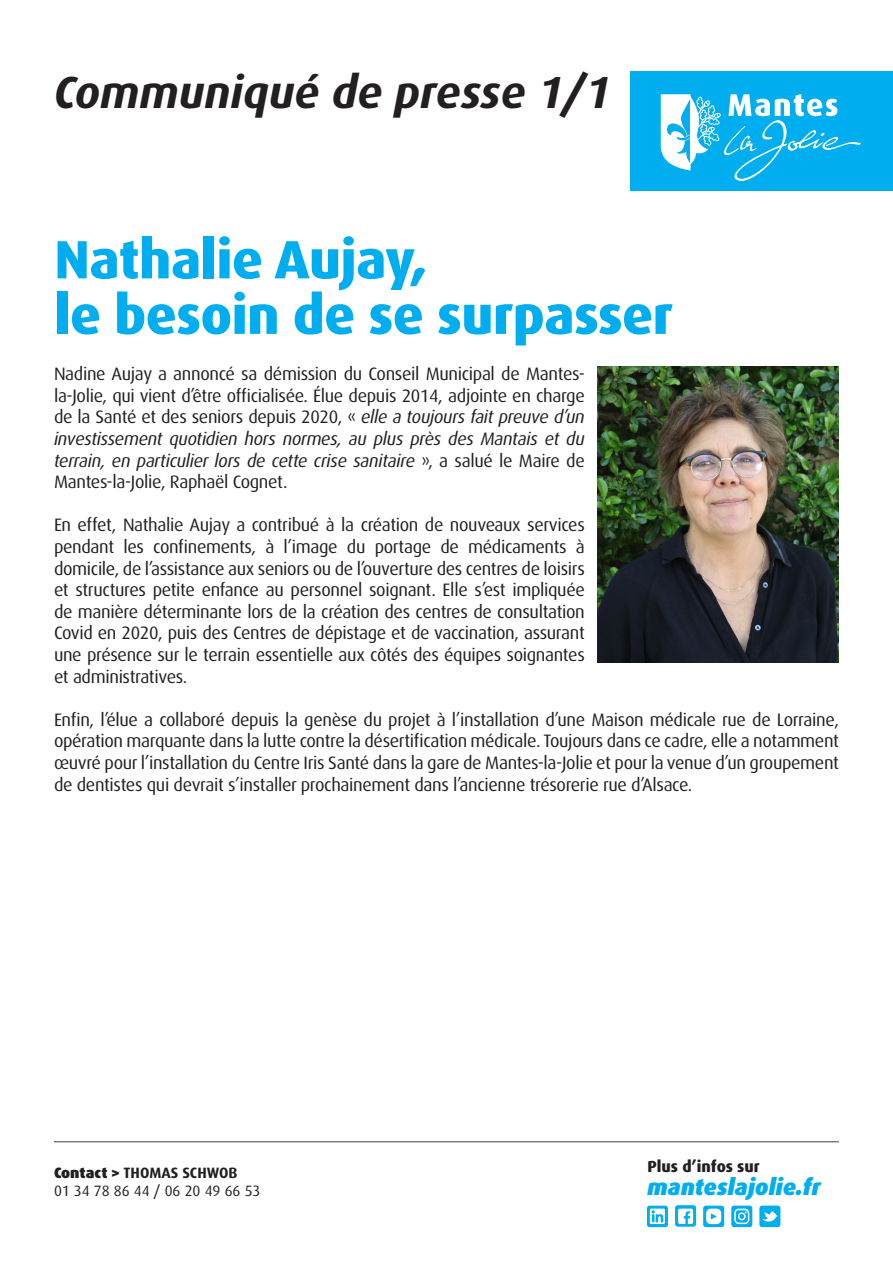
<style>
.page{position:relative;width:893px;height:1263px;background:#fff}
.page>*{position:absolute;margin:0;border:0;box-sizing:border-box;transform-origin:0 0}
.t1{font:800 54px "Dax";letter-spacing:-.01em;color:#00aeef}
.t2{font:italic 700 45px "Dax";color:#231f20}
.t3{font:italic 900 22.95px "Dax";color:#00aeef}
.t4{font:18px/21.6px "Dax";letter-spacing:-.02em;color:#231f20;text-align:justify}
.t5{font:800 16.05px "Dax";color:#231f20}
.t6{font:15px "Dax";color:#231f20}
.t7{font:700 15px "Dax";color:#231f20}
.s1{font-style:italic}
.s2{font-weight:900}
</style>
<div class="page">
<div style="left:631px;top:71px;width:262px;height:120px;background:#00aeef"></div>
<svg style="left:661px;top:94px;width:200px;height:87px"></svg>
<svg style="left:703px;top:1205px;width:21px;height:22px"></svg>
<div style="left:675px;top:1205px;width:21px;height:22px;background:#00aeef;border-radius:3px"></div>
<svg style="left:678px;top:1208px;width:15px;height:16px"></svg>
<div style="left:647px;top:1205px;width:21px;height:22px;background:#00aeef;border-radius:3px"></div>
<svg style="left:650px;top:1208px;width:15px;height:16px"></svg>
<svg style="left:731px;top:1205px;width:21px;height:22px"></svg>
<div style="left:759px;top:1205px;width:21px;height:22px;background:#00aeef;border-radius:3px"></div>
<svg style="left:734px;top:1209px;width:15px;height:15px"></svg>
<svg style="left:762px;top:1211px;width:16px;height:10px"></svg>
<svg style="left:706px;top:1209px;width:15px;height:15px"></svg>
<hr style="left:54px;top:1141px;width:785px;height:1px;background:#463f3d">
<img style="left:598px;top:367px;width:241px;height:295px">
<p class="t2" style="left:54px;top:63px;width:558px">Communiqué de presse 1/1</p>
<p class="t1" style="left:54px;top:224px;width:374px">Nathalie Aujay,</p>
<p class="t1" style="left:54px;top:280px;width:620px">le besoin de se surpasser</p>
<p class="t4" style="left:54px;top:362px;width:532px">Nadine Aujay a annoncé sa démission du Conseil Municipal de Mantes&shy;la-Jolie, qui vient d’être officialisée. Élue depuis 2014, adjointe en charge de la Santé et des seniors depuis 2020, « <span class="s1">elle a toujours fait preuve d’un investissement quotidien hors normes, au plus près des Mantais et du terrain, en particulier lors de cette crise sanitaire</span> », a salué le Maire de Mantes-la-Jolie, Raphaël Cognet.</p>
<p class="t4" style="left:54px;top:514px;width:532px">En effet, Nathalie Aujay a contribué à la création de nouveaux services pendant les confinements, à l’image du portage de médicaments à domicile, de l’assistance aux seniors ou de l’ouverture des centres de loisirs et structures petite enfance au personnel soignant. Elle s’est impliquée de manière déterminante lors de la création des centres de consultation Covid en 2020, puis des Centres de dépistage et de vaccination, assurant une présence sur le terrain essentielle aux côtés des équipes soignantes et administratives.</p>
<p class="t4" style="left:54px;top:708px;width:786px">Enfin, l’élue a collaboré depuis la genèse du projet à l’installation d’une Maison médicale rue de Lorraine, opération marquante dans la lutte contre la désertification médicale. Toujours dans ce cadre, elle a notamment œuvré pour l’installation du Centre Iris Santé dans la gare de Mantes-la-Jolie et pour la venue d’un groupement de dentistes qui devrait s’installer prochainement dans l’ancienne trésorerie rue d’Alsace.</p>
<p class="t7" style="left:54px;top:1163px;width:185px"><span class="s2">Contact &gt;</span> THOMAS SCHWOB</p>
<p class="t6" style="left:54px;top:1181px;width:208px">01 34 78 86 44 / 06 20 49 66 53</p>
<p class="t5" style="left:647px;top:1156px;width:114px">Plus d’infos sur</p>
<p class="t3" style="left:647px;top:1172px;width:175px">manteslajolie.fr</p>
</div>
